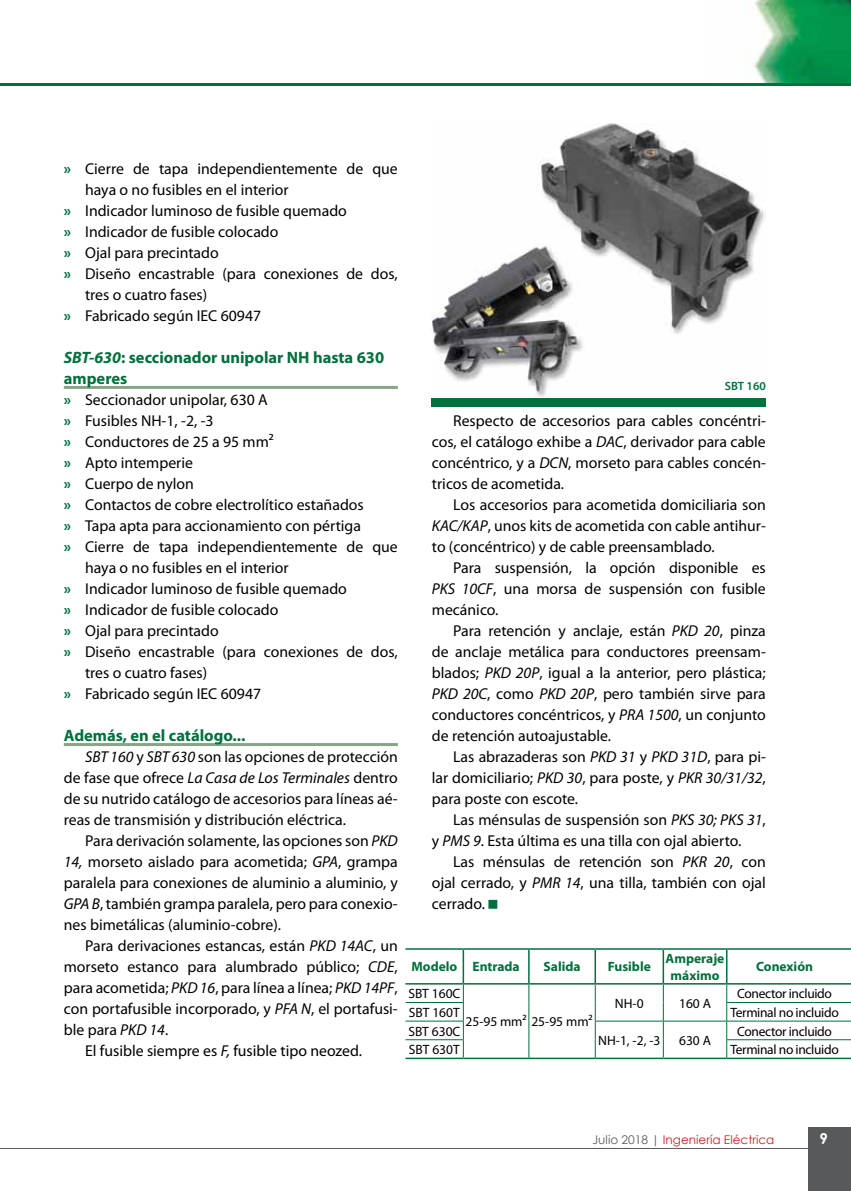
<style>
.page{position:relative;width:851px;height:1191px;background:#fff}
.page>*{position:absolute;margin:0;border:0;box-sizing:border-box;transform-origin:0 0}
.t1{font:700 16.5px/21px "Myriad Pro";color:#00703c}
.t2{font:15.75px/21px "Myriad Pro";color:#000;text-align:justify}
.t3{font:700 15px "Century Gothic";color:#fff}
.t4{font:13.5px "Myriad Pro";letter-spacing:-.025em;color:#000}
.t5{font:700 13.5px/16.2px "Myriad Pro";color:#00703c;text-align:center}
.t6{font:13.5px "Myriad Pro";color:#000}
.t7{font:12px "Century Gothic";color:#c61d23}
.t8{font:600 12px "Myriad Pro";color:#00703c}
.s1{font-weight:700;color:#00703c}
.s2{font-style:italic}
.s3{color:#58595b}
</style>
<div class="page">
<hr style="left:0;top:1148px;width:850px;height:1px;background:#58595b">
<div style="left:808px;top:1127px;width:42px;height:64px;background:#58595b"></div>
<img style="left:754px;top:0;width:96px;height:83px">
<hr style="left:0;top:83px;width:850px;height:2px;background:#00703c">
<hr style="left:64px;top:386px;width:334px;height:3px;background:#86a587">
<hr style="left:64px;top:743px;width:334px;height:3px;background:#86a587">
<hr style="left:405px;top:948px;width:58px;height:1px;background:#00703c">
<hr style="left:463px;top:948px;width:66px;height:1px;background:#00703c">
<hr style="left:462px;top:949px;width:2px;height:34px;background:#00703c">
<hr style="left:529px;top:948px;width:66px;height:1px;background:#00703c">
<hr style="left:528px;top:949px;width:1px;height:34px;background:#00703c">
<hr style="left:595px;top:948px;width:68px;height:1px;background:#00703c">
<hr style="left:594px;top:949px;width:2px;height:34px;background:#00703c">
<hr style="left:663px;top:948px;width:63px;height:1px;background:#00703c">
<hr style="left:662px;top:949px;width:2px;height:34px;background:#00703c">
<hr style="left:726px;top:948px;width:124px;height:1px;background:#00703c">
<hr style="left:725px;top:949px;width:2px;height:34px;background:#00703c">
<hr style="left:405px;top:983px;width:58px;height:1px;background:#00703c">
<hr style="left:463px;top:983px;width:66px;height:1px;background:#00703c">
<hr style="left:529px;top:983px;width:66px;height:1px;background:#00703c">
<hr style="left:595px;top:983px;width:68px;height:1px;background:#00703c">
<hr style="left:663px;top:983px;width:63px;height:1px;background:#00703c">
<hr style="left:726px;top:983px;width:124px;height:1px;background:#00703c">
<hr style="left:405px;top:1057px;width:58px;height:2px;background:#00703c">
<hr style="left:463px;top:1057px;width:66px;height:2px;background:#00703c">
<hr style="left:529px;top:1057px;width:66px;height:2px;background:#00703c">
<hr style="left:595px;top:1057px;width:68px;height:2px;background:#00703c">
<hr style="left:663px;top:1057px;width:63px;height:2px;background:#00703c">
<hr style="left:726px;top:1057px;width:124px;height:2px;background:#00703c">
<hr style="left:405px;top:1002px;width:58px;height:1px;background:#00703c">
<hr style="left:726px;top:1002px;width:124px;height:1px;background:#00703c">
<hr style="left:405px;top:1020px;width:58px;height:1px;background:#00703c">
<hr style="left:594px;top:1020px;width:69px;height:1px;background:#00703c">
<hr style="left:663px;top:1020px;width:63px;height:1px;background:#00703c">
<hr style="left:726px;top:1020px;width:124px;height:1px;background:#00703c">
<hr style="left:405px;top:1039px;width:58px;height:1px;background:#00703c">
<svg style="left:463px;top:984px;width:1px;height:73px"></svg>
<svg style="left:528px;top:984px;width:1px;height:73px"></svg>
<svg style="left:594px;top:984px;width:1px;height:73px"></svg>
<svg style="left:663px;top:984px;width:1px;height:73px"></svg>
<hr style="left:726px;top:1039px;width:124px;height:1px;background:#00703c">
<svg style="left:726px;top:984px;width:1px;height:73px"></svg>
<img style="left:432px;top:123px;width:332px;height:274px">
<div style="left:432px;top:398px;width:333px;height:9px;background:#00703c"></div>
<p class="t2" style="left:64px;top:159px;width:335px"><span class="s1">»</span> Cierre de tapa independientemente de que</p>
<p class="t2" style="left:85px;top:180px;width:205px">haya o no fusibles en el interior</p>
<p class="t2" style="left:64px;top:201px;width:284px"><span class="s1">»</span> Indicador luminoso de fusible quemado</p>
<p class="t2" style="left:64px;top:222px;width:216px"><span class="s1">»</span> Indicador de fusible colocado</p>
<p class="t2" style="left:64px;top:243px;width:156px"><span class="s1">»</span> Ojal para precintado</p>
<p class="t2" style="left:64px;top:264px;width:335px"><span class="s1">»</span> Diseño encastrable (para conexiones de dos,</p>
<p class="t2" style="left:85px;top:285px;width:124px">tres o cuatro fases)</p>
<p class="t2" style="left:64px;top:306px;width:199px"><span class="s1">»</span> Fabricado según IEC 60947</p>
<p class="t1" style="left:64px;top:347px;width:322px"><span class="s2">SBT-630</span>: seccionador unipolar NH hasta 630 amperes</p>
<p class="t2" style="left:64px;top:390px;width:205px"><span class="s1">»</span> Seccionador unipolar, 630 A</p>
<p class="t2" style="left:64px;top:411px;width:151px"><span class="s1">»</span> Fusibles NH-1, -2, -3</p>
<p class="t2" style="left:64px;top:432px;width:211px"><span class="s1">»</span> Conductores de 25 a 95 mm²</p>
<p class="t2" style="left:64px;top:453px;width:131px"><span class="s1">»</span> Apto intemperie</p>
<p class="t2" style="left:64px;top:474px;width:132px"><span class="s1">»</span> Cuerpo de nylon</p>
<p class="t2" style="left:64px;top:495px;width:301px"><span class="s1">»</span> Contactos de cobre electrolítico estañados</p>
<p class="t2" style="left:64px;top:516px;width:298px"><span class="s1">»</span> Tapa apta para accionamiento con pértiga</p>
<p class="t2" style="left:64px;top:537px;width:335px"><span class="s1">»</span> Cierre de tapa independientemente de que</p>
<p class="t2" style="left:85px;top:558px;width:205px">haya o no fusibles en el interior</p>
<p class="t2" style="left:64px;top:579px;width:284px"><span class="s1">»</span> Indicador luminoso de fusible quemado</p>
<p class="t2" style="left:64px;top:600px;width:216px"><span class="s1">»</span> Indicador de fusible colocado</p>
<p class="t2" style="left:64px;top:621px;width:156px"><span class="s1">»</span> Ojal para precintado</p>
<p class="t2" style="left:64px;top:642px;width:335px"><span class="s1">»</span> Diseño encastrable (para conexiones de dos,</p>
<p class="t2" style="left:85px;top:663px;width:124px">tres o cuatro fases)</p>
<p class="t2" style="left:64px;top:684px;width:199px"><span class="s1">»</span> Fabricado según IEC 60947</p>
<p class="t1" style="left:64px;top:725px;width:183px">Además, en el catálogo...</p>
<p class="t2" style="left:64px;top:747px;width:335px;text-indent:21px"><span class="s2">SBT 160</span> y <span class="s2">SBT 630</span> son las opciones de protección de fase que ofrece <span class="s2">La Casa de Los Terminales</span> dentro de su nutrido catálogo de accesorios para líneas aé&shy;reas de transmisión y distribución eléctrica.</p>
<p class="t2" style="left:64px;top:831px;width:335px;text-indent:21px">Para derivación solamente, las opciones son <span class="s2">PKD 14,</span> morseto aislado para acometida; <span class="s2">GPA</span>, grampa paralela para conexiones de aluminio a aluminio, y <span class="s2">GPA B</span>, también grampa paralela, pero para conexio&shy;nes bimetálicas (aluminio-cobre).</p>
<p class="t2" style="left:85px;top:936px;width:314px">Para derivaciones estancas, están <span class="s2">PKD 14AC</span>, un</p>
<p class="t2" style="left:64px;top:957px;width:335px">morseto estanco para alumbrado público; <span class="s2">CDE</span>,</p>
<p class="t2" style="left:64px;top:978px;width:335px">para acometida; <span class="s2">PKD 16</span>, para línea a línea; <span class="s2">PKD 14PF</span>,</p>
<p class="t2" style="left:64px;top:999px;width:335px">con portafusible incorporado, y <span class="s2">PFA N</span>, el portafusi-</p>
<p class="t2" style="left:64px;top:1020px;width:106px">ble para <span class="s2">PKD 14</span>.</p>
<p class="t2" style="left:85px;top:1041px;width:278px">El fusible siempre es <span class="s2">F,</span> fusible tipo neozed.</p>
<p class="t8" style="left:724px;top:379px;width:43px">SBT 160</p>
<p class="t2" style="left:432px;top:411px;width:335px;text-indent:21px">Respecto de accesorios para cables concéntri&shy;cos, el catálogo exhibe a <span class="s2">DAC</span>, derivador para cable concéntrico, y a <span class="s2">DCN</span>, morseto para cables concén&shy;tricos de acometida.</p>
<p class="t2" style="left:432px;top:495px;width:335px;text-indent:21px">Los accesorios para acometida domiciliaria son <span class="s2">KAC/KAP</span>, unos kits de acometida con cable antihur&shy;to (concéntrico) y de cable preensamblado.</p>
<p class="t2" style="left:432px;top:558px;width:335px;text-indent:21px">Para suspensión, la opción disponible es <span class="s2">PKS 10CF</span>, una morsa de suspensión con fusible mecánico.</p>
<p class="t2" style="left:432px;top:621px;width:335px;text-indent:21px">Para retención y anclaje, están <span class="s2">PKD 20</span>, pinza de anclaje metálica para conductores preensam&shy;blados; <span class="s2">PKD 20P</span>, igual a la anterior, pero plástica; <span class="s2">PKD 20C</span>, como <span class="s2">PKD 20P</span>, pero también sirve para conductores concéntricos, y <span class="s2">PRA 1500</span>, un conjunto de retención autoajustable.</p>
<p class="t2" style="left:432px;top:747px;width:335px;text-indent:21px">Las abrazaderas son <span class="s2">PKD 31</span> y <span class="s2">PKD 31D</span>, para pi&shy;lar domiciliario; <span class="s2">PKD 30</span>, para poste, y <span class="s2">PKR 30/31/32</span>, para poste con escote.</p>
<p class="t2" style="left:432px;top:810px;width:335px;text-indent:21px">Las ménsulas de suspensión son <span class="s2">PKS 30; PKS 31</span>, y <span class="s2">PMS 9</span>. Esta última es una tilla con ojal abierto.</p>
<p class="t2" style="left:432px;top:851px;width:335px;text-indent:21px">Las ménsulas de retención son <span class="s2">PKR 20</span>, con ojal cerrado, y <span class="s2">PMR 14</span>, una tilla, también con ojal cerrado.</p>
<p class="t5" style="left:411px;top:959px;width:110px">Modelo Entrada</p>
<p class="t5" style="left:543px;top:959px;width:39px">Salida</p>
<p class="t5" style="left:607px;top:959px;width:45px">Fusible</p>
<p class="t5" style="left:665px;top:951px;width:60px">Amperaje máximo</p>
<p class="t5" style="left:756px;top:959px;width:58px">Conexión</p>
<p class="t4" style="left:408px;top:986px;width:54px">SBT 160C</p>
<p class="t6" style="left:465px;top:1014px;width:129px">25-95 mm² 25-95 mm²</p>
<p class="t4" style="left:737px;top:986px;width:96px">Conector incluido</p>
<p class="t4" style="left:614px;top:995px;width:30px">NH-0</p>
<p class="t4" style="left:679px;top:995px;width:33px">160 A</p>
<p class="t4" style="left:409px;top:1005px;width:52px">SBT 160T</p>
<p class="t4" style="left:730px;top:1005px;width:110px">Terminal no incluido</p>
<p class="t4" style="left:408px;top:1023px;width:54px">SBT 630C</p>
<p class="t4" style="left:598px;top:1033px;width:64px">NH-1, -2, -3</p>
<p class="t4" style="left:679px;top:1033px;width:33px">630 A</p>
<p class="t4" style="left:737px;top:1023px;width:96px">Conector incluido</p>
<p class="t4" style="left:409px;top:1042px;width:52px">SBT 630T</p>
<p class="t4" style="left:730px;top:1042px;width:110px">Terminal no incluido</p>
<p class="t7" style="left:592px;top:1131px;width:183px"><span class="s3">Julio 2018 |</span> Ingeniería Eléctrica</p>
<p class="t3" style="left:819px;top:1127px;width:10px">9</p>
</div>
